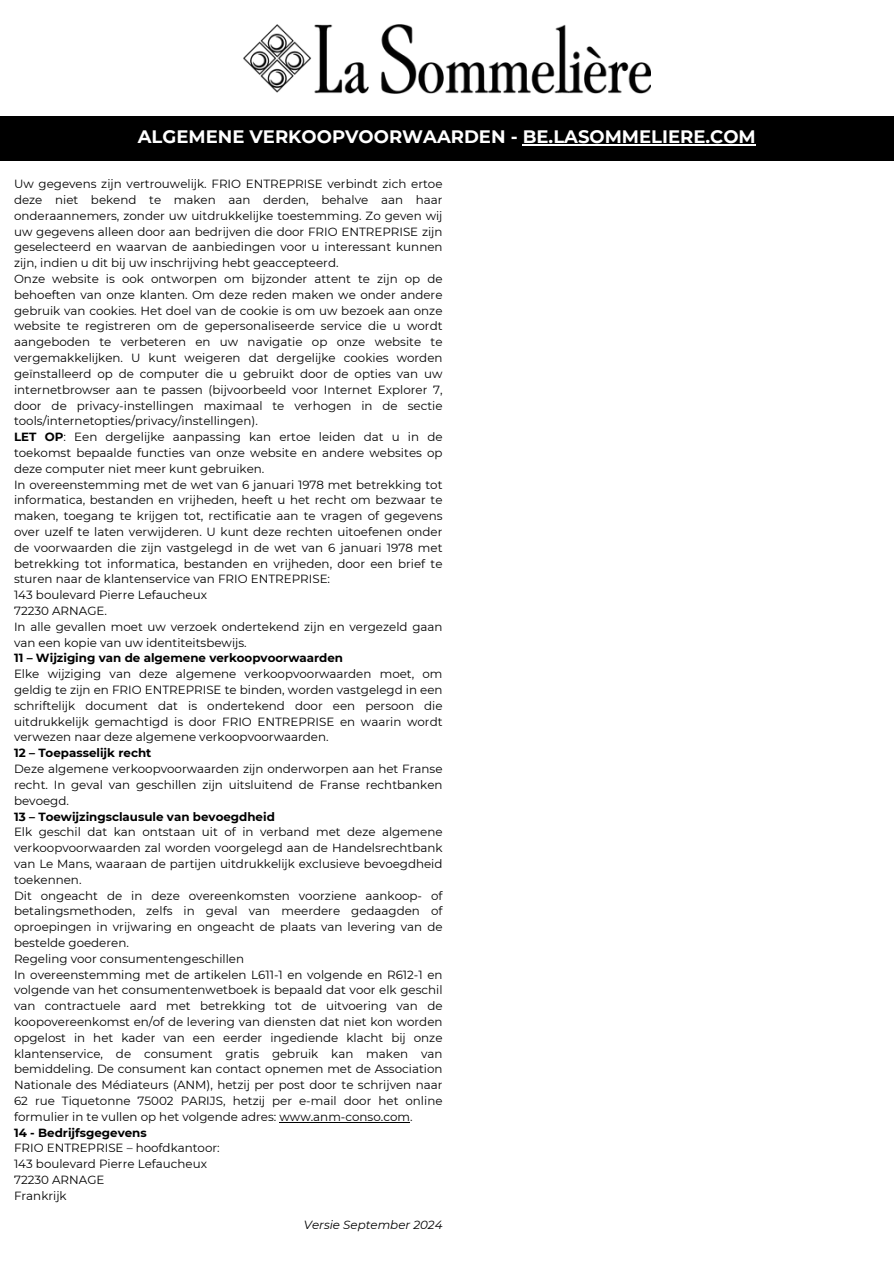
<style>
.page{position:relative;width:894px;height:1264px;background:#fff}
.page>*{position:absolute;margin:0;border:0;box-sizing:border-box;transform-origin:0 0}
.t1{font:700 18px "Montserrat";color:#fff}
.t2{font:11.85px/15.8px "Montserrat";color:#000;text-align:justify}
.t3{font:700 11.85px "Montserrat";color:#000}
.t4{font:italic 11.85px "Montserrat";color:#000}
.s1{font-weight:700}
</style>
<div class="page">
<div style="left:0;top:116px;width:893px;height:44px;background:#000"></div>
<hr style="left:522px;top:144px;width:233px;height:1px;background:#fff">
<img style="left:244px;top:25px;width:406px;height:68px">
<hr style="left:279px;top:1121px;width:131px;height:1px;background:#000">
<p class="t1" style="left:138px;top:126px;width:619px">ALGEMENE VERKOOPVOORWAARDEN - BE.LASOMMELIERE.COM</p>
<p class="t2" style="left:14px;top:176px;width:430px">Uw gegevens zijn vertrouwelijk. FRIO ENTREPRISE verbindt zich ertoe deze niet bekend te maken aan derden, behalve aan haar onderaannemers, zonder uw uitdrukkelijke toestemming. Zo geven wij uw gegevens alleen door aan bedrijven die door FRIO ENTREPRISE zijn geselecteerd en waarvan de aanbiedingen voor u interessant kunnen zijn, indien u dit bij uw inschrijving hebt geaccepteerd.</p>
<p class="t2" style="left:14px;top:271px;width:430px">Onze website is ook ontworpen om bijzonder attent te zijn op de behoeften van onze klanten. Om deze reden maken we onder andere gebruik van cookies. Het doel van de cookie is om uw bezoek aan onze website te registreren om de gepersonaliseerde service die u wordt aangeboden te verbeteren en uw navigatie op onze website te vergemakkelijken. U kunt weigeren dat dergelijke cookies worden geïnstalleerd op de computer die u gebruikt door de opties van uw internetbrowser aan te passen (bijvoorbeeld voor Internet Explorer 7, door de privacy-instellingen maximaal te verhogen in de sectie tools/internetopties/privacy/instellingen).</p>
<p class="t2" style="left:14px;top:429px;width:430px"><span class="s1">LET OP</span>: Een dergelijke aanpassing kan ertoe leiden dat u in de toekomst bepaalde functies van onze website en andere websites op deze computer niet meer kunt gebruiken.</p>
<p class="t2" style="left:14px;top:476px;width:430px">In overeenstemming met de wet van 6 januari 1978 met betrekking tot informatica, bestanden en vrijheden, heeft u het recht om bezwaar te maken, toegang te krijgen tot, rectificatie aan te vragen of gegevens over uzelf te laten verwijderen. U kunt deze rechten uitoefenen onder de voorwaarden die zijn vastgelegd in de wet van 6 januari 1978 met betrekking tot informatica, bestanden en vrijheden, door een brief te sturen naar de klantenservice van FRIO ENTREPRISE:</p>
<p class="t2" style="left:14px;top:587px;width:194px">143 boulevard Pierre Lefaucheux</p>
<p class="t2" style="left:14px;top:603px;width:94px">72230 ARNAGE.</p>
<p class="t2" style="left:14px;top:618px;width:430px">In alle gevallen moet uw verzoek ondertekend zijn en vergezeld gaan van een kopie van uw identiteitsbewijs.</p>
<p class="t3" style="left:14px;top:651px;width:330px">11 – Wijziging van de algemene verkoopvoorwaarden</p>
<p class="t2" style="left:14px;top:666px;width:430px">Elke wijziging van deze algemene verkoopvoorwaarden moet, om geldig te zijn en FRIO ENTREPRISE te binden, worden vastgelegd in een schriftelijk document dat is ondertekend door een persoon die uitdrukkelijk gemachtigd is door FRIO ENTREPRISE en waarin wordt verwezen naar deze algemene verkoopvoorwaarden.</p>
<p class="t3" style="left:14px;top:745px;width:139px">12 – Toepasselijk recht</p>
<p class="t2" style="left:14px;top:761px;width:430px">Deze algemene verkoopvoorwaarden zijn onderworpen aan het Franse recht. In geval van geschillen zijn uitsluitend de Franse rechtbanken bevoegd.</p>
<p class="t3" style="left:14px;top:809px;width:262px">13 – Toewijzingsclausule van bevoegdheid</p>
<p class="t2" style="left:14px;top:824px;width:430px">Elk geschil dat kan ontstaan uit of in verband met deze algemene verkoopvoorwaarden zal worden voorgelegd aan de Handelsrechtbank van Le Mans, waaraan de partijen uitdrukkelijk exclusieve bevoegdheid toekennen.</p>
<p class="t2" style="left:14px;top:887px;width:430px">Dit ongeacht de in deze overeenkomsten voorziene aankoop- of betalingsmethoden, zelfs in geval van meerdere gedaagden of oproepingen in vrijwaring en ongeacht de plaats van levering van de bestelde goederen.</p>
<p class="t2" style="left:14px;top:950px;width:231px">Regeling voor consumentengeschillen</p>
<p class="t2" style="left:14px;top:966px;width:430px">In overeenstemming met de artikelen L611-1 en volgende en R612-1 en volgende van het consumentenwetboek is bepaald dat voor elk geschil van contractuele aard met betrekking tot de uitvoering van de koopovereenkomst en/of de levering van diensten dat niet kon worden opgelost in het kader van een eerder ingediende klacht bij onze klantenservice, de consument gratis gebruik kan maken van bemiddeling. De consument kan contact opnemen met de Association Nationale des Médiateurs (ANM), hetzij per post door te schrijven naar 62 rue Tiquetonne 75002 PARIJS, hetzij per e-mail door het online formulier in te vullen op het volgende adres: www.anm-conso.com.</p>
<p class="t3" style="left:14px;top:1125px;width:134px">14 - Bedrijfsgegevens</p>
<p class="t2" style="left:14px;top:1140px;width:207px">FRIO ENTREPRISE – hoofdkantoor:</p>
<p class="t2" style="left:14px;top:1156px;width:194px">143 boulevard Pierre Lefaucheux</p>
<p class="t2" style="left:14px;top:1171px;width:92px">72230 ARNAGE</p>
<p class="t2" style="left:14px;top:1187px;width:54px">Frankrijk</p>
<p class="t4" style="left:304px;top:1217px;width:140px">Versie September 2024</p>
</div>
